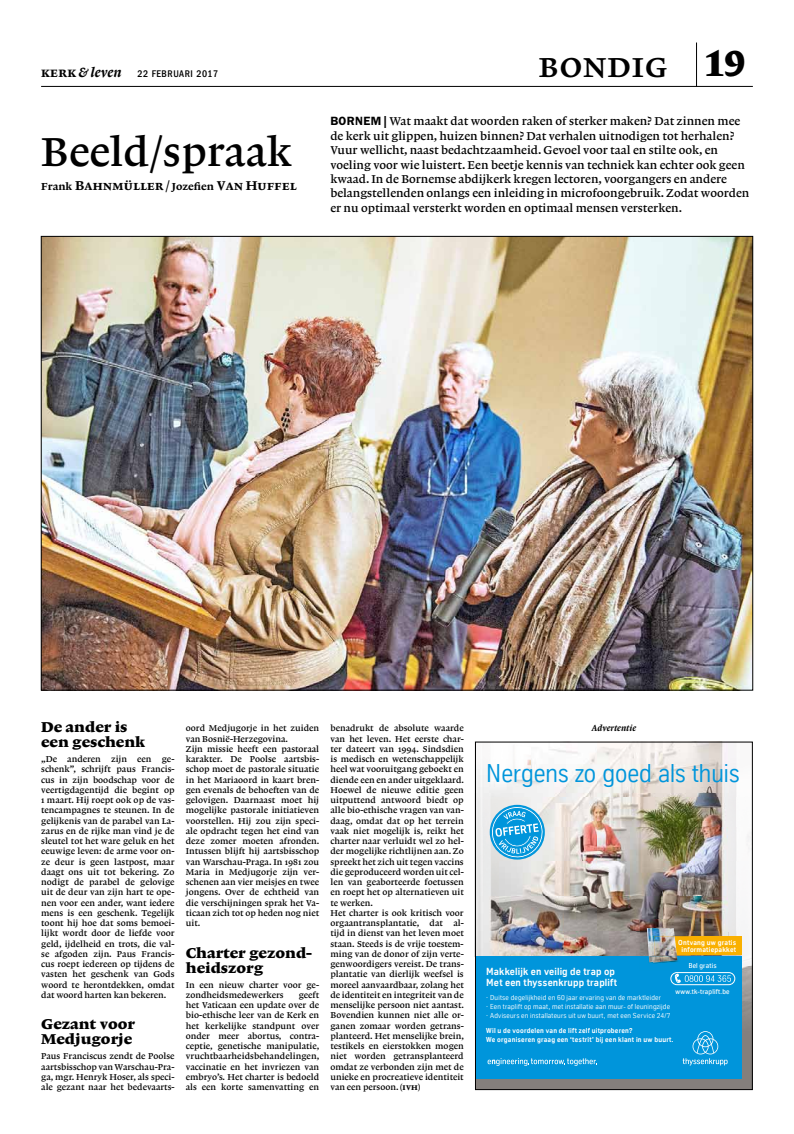
<style>
.page{position:relative;width:794px;height:1134px;background:#fff}
.page>*{position:absolute;margin:0;border:0;box-sizing:border-box;transform-origin:0 0}
.t1{font:42.5px "Lexicon No 1 B Roman Txt";color:#000}
.t2{font:36px "Lexicon No 1 B Roman SC";letter-spacing:.02em;color:#000}
.t3{font:25px "TK Type";color:#0095db}
.t4{font:15px/15px "Lexicon No 1 F Roman Txt";color:#000}
.t5{font:13.5px "Lexicon No 1 D Roman SC";letter-spacing:.02em;color:#000}
.t6{font:12px/14.4px "Lexicon No 1 B Roman Txt";color:#000}
.t7{font:700 10px/11px "TK Type";letter-spacing:.015em;color:#fff}
.t8{font:500 condensed 10px "Franklin Gothic LT";letter-spacing:.05em;color:#000}
.t9{font:9px/10.3px "Lexicon No 1 B Roman Txt";color:#000;text-align:justify}
.t10{font:9px "Lexicon No 1 D Italic Txt";color:#000}
.t11{font:7px/9px "TK Type";letter-spacing:.025em;color:#fff}
.t12{font:700 7px/9px "TK Type";letter-spacing:.03em;color:#fff}
.t13{font:500 6.9px "TK Type";letter-spacing:.03em;color:#fff}
.s1{font-family:"Lexicon No 1 D Roman SC";font-weight:400;font-stretch:normal;font-size:14px}
.s2{font-family:"Lexicon No 1 D Italic Txt";font-weight:400;font-stretch:normal;font-size:14px}
.s3{font-family:"Lexicon No 1 D Roman Txt";font-size:10.8px}
.s4{font-family:"Lexicon No 1 D Roman Txt"}
.s5{font-family:"Lexicon No 1 F Roman Tab";font-size:38px}
.s6{font-family:"Franklin Gothic LT";font-weight:600}
.s7{font-family:"Lexicon No 1 D Roman SC"}
</style>
<div class="page">
<hr style="left:41px;top:86px;width:712px;height:1px;background:#000">
<hr style="left:696px;top:43px;width:1px;height:44px;background:#000">
<img style="left:43px;top:238px;width:708px;height:450px">
<div style="left:475px;top:741px;width:278px;height:349px;background:#847f7c"></div>
<img style="left:477px;top:743px;width:274px;height:188px">
<img style="left:477px;top:931px;width:163px;height:25px">
<img style="left:691px;top:931px;width:37px;height:25px">
<img style="left:728px;top:931px;width:23px;height:35px">
<img style="left:741px;top:966px;width:10px;height:70px">
<div style="left:475px;top:956px;width:266px;height:123px;background:#0095db"></div>
<svg style="left:487px;top:1058px;width:110px;height:8px"></svg>
<svg style="left:682px;top:1031px;width:45px;height:34px"></svg>
<div style="left:670px;top:972px;width:65px;height:13px;border:1px solid #fff;border-radius:6px"></div>
<div style="left:654px;top:936px;width:87px;height:19px;background:#f9b000"></div>
<img style="left:640px;top:919px;width:51px;height:45px">
<svg style="left:675px;top:963px;width:56px;height:19px"></svg>
<img style="left:677px;top:936px;width:14px;height:19px">
<img style="left:647px;top:928px;width:30px;height:28px">
<img style="left:649px;top:956px;width:28px;height:7px">
<img style="left:654px;top:936px;width:23px;height:19px">
<svg style="left:489px;top:804px;width:56px;height:55px;background:#5fb9e3"></svg>
<div style="left:475px;top:741px;width:278px;height:349px;border:1px solid #000"></div>
<p class="t8" style="left:41px;top:68px;width:179px"><span class="s1">kerk</span> <span class="s2">&amp; leven</span> 22 FEBRUARI 2017</p>
<h1 class="t1" style="left:41px;top:129px;width:252px">Beeld/spraak</h1>
<h3 class="t5" style="left:41px;top:178px;width:257px"><span class="s3">Frank</span> Bahnmüller<span class="s4">/</span> <span class="s3">Jozefien</span> Van Huffel</h3>
<h2 class="t2" style="left:539px;top:45px;width:208px">bondig <span class="s5">19</span></h2>
<p class="t6" style="left:330px;top:114px;width:420px"><span class="s6">BORNEM |</span> Wat maakt dat woorden raken of sterker maken? Dat zinnen mee de kerk uit glippen, huizen binnen? Dat verhalen uitnodigen tot herhalen?<br>Vuur wellicht, naast bedachtzaamheid. Gevoel voor taal en stilte ook, en voeling voor wie luistert. Een beetje kennis van techniek kan echter ook geen kwaad. In de Bornemse abdijkerk kregen lectoren, voorgangers en andere belangstellenden onlangs een inleiding in microfoongebruik. Zodat woorden er nu optimaal versterkt worden en optimaal mensen versterken.</p>
<h3 class="t4" style="left:41px;top:720px;width:105px">De ander is een geschenk</h3>
<p class="t9" style="left:41px;top:754px;width:135px">„De anderen zijn een ge&shy;schenk”, schrijft paus Francis&shy;cus in zijn boodschap voor de veertigdagentijd die begint op 1 maart. Hij roept ook op de vas&shy;tencampagnes te steunen. In de gelijkenis van de parabel van La&shy;zarus en de rijke man vind je de sleutel tot het ware geluk en het eeuwige leven: de arme voor on&shy;ze deur is geen lastpost, maar daagt ons uit tot bekering. Zo nodigt de parabel de gelovige uit de deur van zijn hart te ope&shy;nen voor een ander, want iedere mens is een geschenk. Tegelijk toont hij hoe dat soms bemoei&shy;lijkt wordt door de liefde voor geld, ijdelheid en trots, die val&shy;se afgoden zijn. Paus Francis&shy;cus roept iedereen op tijdens de vasten het geschenk van Gods woord te herontdekken, omdat dat woord harten kan bekeren.</p>
<h3 class="t4" style="left:41px;top:1017px;width:95px">Gezant voor<br>Medjugorje</h3>
<p class="t9" style="left:41px;top:1051px;width:135px">Paus Franciscus zendt de Poolse aartsbisschop van Warschau-Pra&shy;ga, mgr. Henryk Hoser, als speci&shy;ale gezant naar het bedevaarts-</p>
<p class="t9" style="left:186px;top:723px;width:135px;text-align:left">oord Medjugorje in het zuiden van Bosnië-Herzegovina.<br>Zijn missie heeft een pastoraal karakter. De Poolse aartsbis&shy;schop moet de pastorale situatie in het Mariaoord in kaart bren&shy;gen evenals de behoeften van de gelovigen. Daarnaast moet hij mogelijke pastorale initiatieven voorstellen. Hij zou zijn speci&shy;ale opdracht tegen het eind van deze zomer moeten afronden.<br>Intussen blijft hij aartsbisschop van Warschau-Praga. In 1981 zou<br>Maria in Medjugorje zijn ver&shy;schenen aan vier meisjes en twee jongens. Over de echtheid van die verschijningen sprak het Va&shy;ticaan zich tot op heden nog niet uit.</p>
<h3 class="t4" style="left:186px;top:945px;width:128px">Charter gezond&shy;heidszorg</h3>
<p class="t9" style="left:186px;top:979px;width:135px">In een nieuw charter voor ge&shy;zondheidsmedewerkers</p>
<p class="t9" style="left:186px;top:990px;width:135px;text-indent:113px">geeft het Vaticaan een update over de bio-ethische leer van de Kerk en het kerkelijke standpunt over onder meer abortus, contra&shy;ceptie, genetische manipulatie, vruchtbaarheidsbehandelingen, vaccinatie en het invriezen van embryo’s. Het charter is bedoeld als een korte samenvatting en</p>
<p class="t9" style="left:330px;top:723px;width:135px;text-align:left">benadrukt de absolute waarde van het leven. Het eerste char&shy;ter dateert van 1994. Sindsdien is medisch en wetenschappelijk heel wat vooruitgang geboekt en diende een en ander uitgeklaard.<br>Hoewel de nieuwe editie geen uitputtend antwoord biedt op alle bio-ethische vragen van van&shy;daag, omdat dat op het terrein vaak niet mogelijk is, reikt het charter naar verluidt wel zo hel&shy;der mogelijke richtlijnen aan. Zo spreekt het zich uit tegen vaccins die geproduceerd worden uit cel&shy;len van geaborteerde foetussen en roept het op alternatieven uit te werken.<br>Het charter is ook kritisch voor orgaantransplantatie, dat al&shy;tijd in dienst van het leven moet staan. Steeds is de vrije toestem&shy;ming van de donor of zijn verte&shy;genwoordigers vereist. De trans&shy;plantatie van dierlijk weefsel is moreel aanvaardbaar, zolang het de identiteit en integriteit van de menselijke persoon niet aantast.<br>Bovendien kunnen niet alle or&shy;ganen zomaar worden getrans&shy;planteerd. Het menselijke brein, testikels en eierstokken mogen niet worden getransplanteerd omdat ze verbonden zijn met de unieke en procreatieve identiteit van een persoon. (<span class="s7">ivh</span>)</p>
<p class="t10" style="left:592px;top:723px;width:46px">Advertentie</p>
<h3 class="t3" style="left:486px;top:759px;width:255px">Nergens zo goed als thuis</h3>
<p class="t12" style="left:678px;top:939px;width:59px;line-height:6.7px;text-align:center">Ontvang uw gratis informatiepakket</p>
<p class="t13" style="left:688px;top:962px;width:30px">Bel gratis</p>
<p class="t13" style="left:675px;top:987px;width:56px">www.tk-traplift.be</p>
<p class="t7" style="left:486px;top:966px;width:132px">Makkelijk en veilig de trap op<br>Met een thyssenkrupp traplift</p>
<p class="t11" style="left:486px;top:993px;width:186px">· Duitse degelijkheid en 60 jaar ervaring van de marktleider<br>· Een traplift op maat, met installatie aan muur- of leuningzijde · Adviseurs en installateurs uit uw buurt, met een Service 24/7</p>
<p class="t12" style="left:486px;top:1025px;width:189px">Wil u de voordelen van de lift zelf uitproberen?<br>We organiseren graag een ‘testrit’ bij een klant in uw buurt.</p>
</div>
